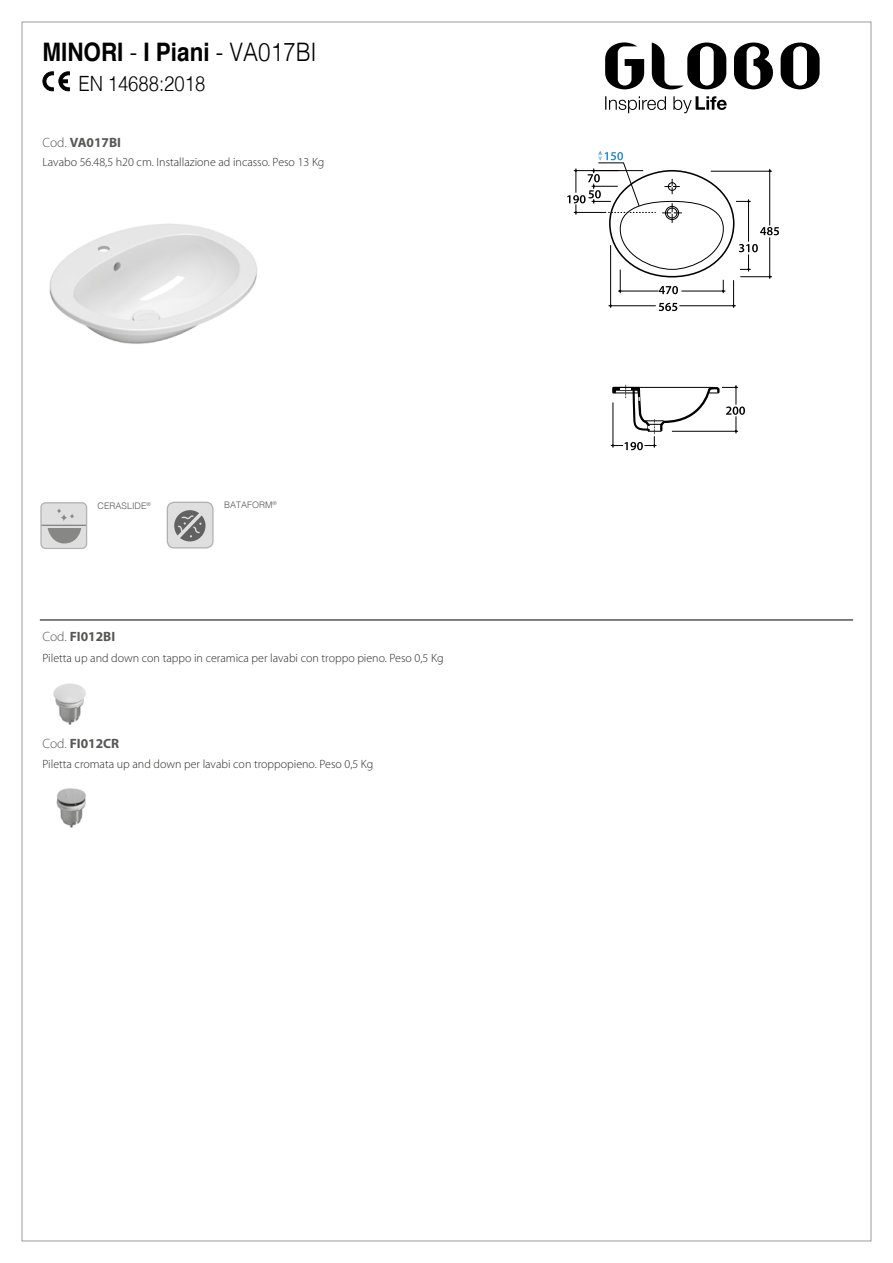
<style>
.page{position:relative;width:893px;height:1263px;background:#fff}
.page>*{position:absolute;margin:0;border:0;box-sizing:border-box;transform-origin:0 0}
.t1{font:700 25.5px "Helvetica";color:#000;scale:.88 1}
.t2{font:300 21px "Helvetica";color:#000;scale:.88 1}
.t3{font:700 13.5px "Myriad Pro";color:#575756}
.t4{font:300 12px "Myriad Pro";color:#282827}
.t5{font:300 9px "Helvetica";color:#575756}
.s1{font-weight:300}
</style>
<div class="page">
<svg style="left:605px;top:96px;width:122px;height:17px"></svg>
<svg style="left:781px;top:43px;width:39px;height:46px"></svg>
<svg style="left:734px;top:43px;width:39px;height:46px"></svg>
<svg style="left:605px;top:43px;width:39px;height:46px"></svg>
<svg style="left:652px;top:43px;width:74px;height:46px"></svg>
<hr style="left:40px;top:620px;width:813px;height:1px;background:#000">
<hr style="left:769px;top:169px;width:1px;height:56px;background:#000">
<hr style="left:769px;top:237px;width:1px;height:42px;background:#000">
<hr style="left:740px;top:276px;width:32px;height:1px;background:#000">
<hr style="left:711px;top:171px;width:61px;height:1px;background:#000">
<svg style="left:736px;top:200px;width:15px;height:3px"></svg>
<hr style="left:748px;top:199px;width:1px;height:43px;background:#000">
<hr style="left:608px;top:305px;width:48px;height:1px;background:#000">
<hr style="left:610px;top:245px;width:1px;height:63px;background:#000">
<hr style="left:679px;top:305px;width:57px;height:1px;background:#000">
<svg style="left:732px;top:280px;width:3px;height:28px"></svg>
<hr style="left:681px;top:291px;width:44px;height:1px;background:#000">
<svg style="left:760px;top:227px;width:19px;height:8px"></svg>
<svg style="left:739px;top:244px;width:19px;height:27px"></svg>
<svg style="left:659px;top:303px;width:18px;height:8px"></svg>
<svg style="left:567px;top:151px;width:157px;height:143px"></svg>
<svg style="left:611px;top:384px;width:134px;height:66px"></svg>
<svg style="left:42px;top:504px;width:43px;height:43px;background:#c7c7c7"></svg>
<div style="left:40px;top:502px;width:47px;height:47px;border:1px solid #b3b2b2;border-radius:5px"></div>
<svg style="left:167px;top:502px;width:46px;height:46px;background:#b5b5b5"></svg>
<div style="left:167px;top:502px;width:47px;height:46px;border:1px solid #b3b2b2;border-radius:7px"></div>
<img style="left:49px;top:223px;width:208px;height:121px">
<img style="left:53px;top:683px;width:33px;height:42px">
<img style="left:56px;top:788px;width:30px;height:40px">
<svg style="left:42px;top:71px;width:28px;height:21px"></svg>
<h1 class="t1" style="left:43px;top:31px;width:313px">MINORI <span class="s1">-</span> I Piani <span class="s1">- VA017BI</span></h1>
<h2 class="t2" style="left:79px;top:66px;width:146px">EN 14688:2018</h2>
<p class="t3" style="left:43px;top:134px;width:80px"><span class="s1">Cod.</span> VA017BI</p>
<p class="t4" style="left:43px;top:155px;width:283px">Lavabo 56.48,5 h20 cm. Installazione ad incasso. Peso 13 Kg</p>
<p class="t5" style="left:98px;top:498px;width:55px">CERASLIDE<sup>®</sup></p>
<p class="t5" style="left:224px;top:497px;width:54px">BATAFORM<sup>®</sup></p>
<p class="t3" style="left:43px;top:627px;width:74px"><span class="s1">Cod.</span> FI012BI</p>
<p class="t4" style="left:43px;top:651px;width:403px">Piletta up and down con tappo in ceramica per lavabi con troppo pieno. Peso 0,5 Kg</p>
<p class="t3" style="left:43px;top:735px;width:78px"><span class="s1">Cod.</span> FI012CR</p>
<p class="t4" style="left:43px;top:757px;width:332px">Piletta cromata up and down per lavabi con troppopieno. Peso 0,5 Kg</p>
</div>
